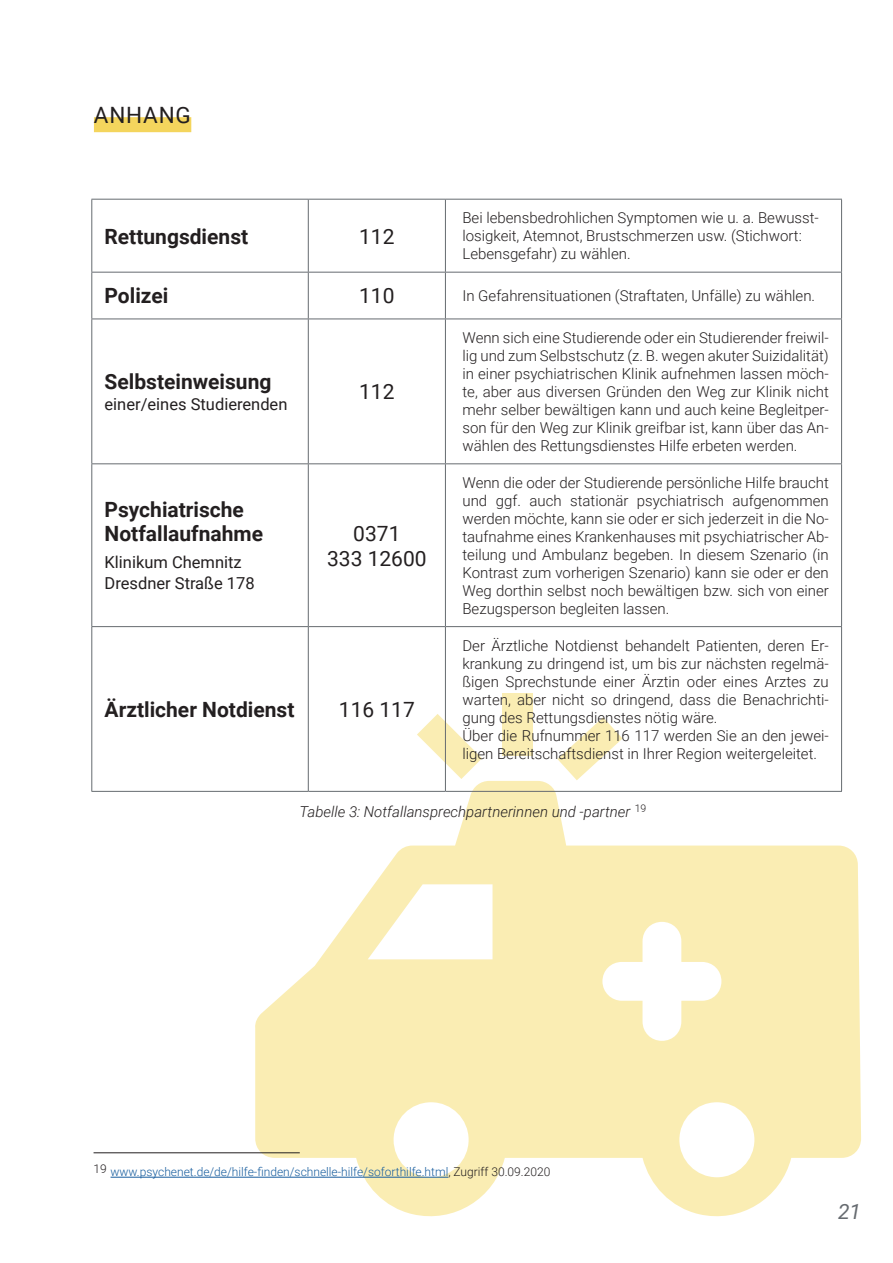
<style>
.page{position:relative;width:893px;height:1263px;background:#fff}
.page>*{position:absolute;margin:0;border:0;box-sizing:border-box;transform-origin:0 0}
.Überschrift{font:22.5px "Roboto";letter-spacing:.035em;color:#231f20}
.t1{font:700 21px "Roboto";color:#231f20}
.t2{font:21px "Roboto";color:#231f20}
.H1_-_Struktur{font:italic 21px "Roboto";color:#666b70}
.t3{font:16.5px "Roboto";color:#231f20}
.t4{font:300 15px/18px "Roboto";color:#231f20;text-align:justify}
.t5{font:italic 300 15px "Roboto";color:#231f20}
.t6{font:300 12px "Roboto";color:#175d9e}
.t7{font:300 12px "Roboto";color:#231f20}
.t8{font:300 10.5px "Roboto";color:#231f20}
.s1{color:#231f20}
</style>
<div class="page">
<svg style="left:255px;top:781px;width:606px;height:436px;fill:#faedb3"></svg>
<div style="left:502px;top:693px;width:30px;height:63px;background:#faedb3"></div>
<svg style="left:417px;top:714px;width:65px;height:65px"></svg>
<svg style="left:557px;top:717px;width:65px;height:63px"></svg>
<div style="left:94px;top:117px;width:97px;height:15px;background:#f4d55d"></div>
<hr style="left:91px;top:199px;width:217px;height:1px;background:#666b70">
<hr style="left:91px;top:200px;width:1px;height:72px;background:#666b70">
<hr style="left:308px;top:199px;width:137px;height:1px;background:#666b70">
<hr style="left:308px;top:200px;width:1px;height:72px;background:#666b70">
<hr style="left:445px;top:199px;width:397px;height:1px;background:#666b70">
<hr style="left:445px;top:200px;width:1px;height:72px;background:#666b70">
<hr style="left:841px;top:200px;width:1px;height:72px;background:#666b70">
<hr style="left:91px;top:272px;width:217px;height:1px;background:#666b70">
<hr style="left:91px;top:273px;width:1px;height:46px;background:#666b70">
<hr style="left:308px;top:272px;width:137px;height:1px;background:#666b70">
<hr style="left:308px;top:273px;width:1px;height:46px;background:#666b70">
<hr style="left:445px;top:272px;width:397px;height:1px;background:#666b70">
<hr style="left:445px;top:273px;width:1px;height:46px;background:#666b70">
<hr style="left:841px;top:273px;width:1px;height:46px;background:#666b70">
<hr style="left:91px;top:319px;width:217px;height:1px;background:#666b70">
<hr style="left:91px;top:319px;width:1px;height:144px;background:#666b70">
<hr style="left:308px;top:319px;width:137px;height:1px;background:#666b70">
<hr style="left:308px;top:319px;width:1px;height:144px;background:#666b70">
<hr style="left:445px;top:319px;width:397px;height:1px;background:#666b70">
<hr style="left:445px;top:319px;width:1px;height:144px;background:#666b70">
<hr style="left:841px;top:319px;width:1px;height:144px;background:#666b70">
<hr style="left:91px;top:463px;width:217px;height:1px;background:#666b70">
<hr style="left:91px;top:464px;width:1px;height:162px;background:#666b70">
<hr style="left:308px;top:463px;width:137px;height:1px;background:#666b70">
<hr style="left:308px;top:464px;width:1px;height:162px;background:#666b70">
<hr style="left:445px;top:463px;width:397px;height:1px;background:#666b70">
<hr style="left:445px;top:464px;width:1px;height:162px;background:#666b70">
<hr style="left:841px;top:464px;width:1px;height:162px;background:#666b70">
<hr style="left:91px;top:626px;width:217px;height:1px;background:#666b70">
<hr style="left:91px;top:627px;width:1px;height:164px;background:#666b70">
<hr style="left:308px;top:626px;width:137px;height:1px;background:#666b70">
<hr style="left:308px;top:627px;width:1px;height:164px;background:#666b70">
<hr style="left:445px;top:626px;width:397px;height:1px;background:#666b70">
<hr style="left:445px;top:627px;width:1px;height:164px;background:#666b70">
<hr style="left:841px;top:627px;width:1px;height:164px;background:#666b70">
<hr style="left:91px;top:791px;width:217px;height:1px;background:#666b70">
<hr style="left:308px;top:791px;width:137px;height:1px;background:#666b70">
<hr style="left:445px;top:791px;width:397px;height:1px;background:#666b70">
<hr style="left:111px;top:1177px;width:337px;height:1px;background:#175d9e">
<hr style="left:94px;top:1152px;width:206px;height:1px;background:#231f20">
<p class="Überschrift" style="left:94px;top:99px;width:98px">ANHANG</p>
<p class="t1" style="left:105px;top:221px;width:145px">Rettungsdienst</p>
<p class="t2" style="left:359px;top:221px;width:37px">112</p>
<p class="t4" style="left:462px;top:208px;width:358px;text-align:left">Bei lebensbedrohlichen Symptomen wie u. a. Bewusst&shy;losigkeit, Atemnot, Brustschmerzen usw. (Stichwort:<br>Lebensgefahr) zu wählen.</p>
<p class="t1" style="left:105px;top:281px;width:65px">Polizei</p>
<p class="t2" style="left:359px;top:281px;width:37px">110</p>
<p class="t4" style="left:462px;top:286px;width:354px">In Gefahrensituationen (Straftaten, Unfälle) zu wählen.</p>
<p class="t1" style="left:105px;top:367px;width:168px">Selbsteinweisung</p>
<p class="t3" style="left:105px;top:392px;width:184px">einer/eines Studierenden</p>
<p class="t1" style="left:105px;top:495px;width:141px">Psychiatrische</p>
<p class="t1" style="left:105px;top:519px;width:160px">Notfallaufnahme</p>
<p class="t3" style="left:105px;top:551px;width:139px">Klinikum Chemnitz</p>
<p class="t3" style="left:105px;top:572px;width:152px">Dresdner Straße 178</p>
<p class="t2" style="left:359px;top:377px;width:37px">112</p>
<p class="t2" style="left:353px;top:518px;width:49px">0371</p>
<p class="t2" style="left:327px;top:543px;width:101px">333 12600</p>
<p class="t1" style="left:105px;top:695px;width:191px">Ärztlicher Notdienst</p>
<p class="t2" style="left:339px;top:695px;width:78px">116 117</p>
<p class="t4" style="left:462px;top:328px;width:368px">Wenn sich eine Studierende oder ein Studierender freiwil&shy;lig und zum Selbstschutz (z. B. wegen akuter Suizidalität) in einer psychiatrischen Klinik aufnehmen lassen möch&shy;te, aber aus diversen Gründen den Weg zur Klinik nicht mehr selber bewältigen kann und auch keine Begleitper&shy;son für den Weg zur Klinik greifbar ist, kann über das An&shy;wählen des Rettungsdienstes Hilfe erbeten werden.</p>
<p class="t4" style="left:462px;top:473px;width:368px">Wenn die oder der Studierende persönliche Hilfe braucht und ggf. auch stationär psychiatrisch aufgenommen werden möchte, kann sie oder er sich jederzeit in die No&shy;taufnahme eines Krankenhauses mit psychiatrischer Ab&shy;teilung und Ambulanz begeben. In diesem Szenario (in Kontrast zum vorherigen Szenario) kann sie oder er den Weg dorthin selbst noch bewältigen bzw. sich von einer Bezugsperson begleiten lassen.</p>
<p class="t4" style="left:462px;top:636px;width:368px">Der Ärztliche Notdienst behandelt Patienten, deren Er&shy;krankung zu dringend ist, um bis zur nächsten regelmä&shy;ßigen Sprechstunde einer Ärztin oder eines Arztes zu warten, aber nicht so dringend, dass die Benachrichti&shy;gung des Rettungsdienstes nötig wäre.</p>
<p class="t4" style="left:462px;top:726px;width:368px">Über die Rufnummer 116 117 werden Sie an den jewei&shy;ligen Bereitschaftsdienst in Ihrer Region weitergeleitet.</p>
<p class="t5" style="left:300px;top:801px;width:332px">Tabelle 3: Notfallansprechpartnerinnen und -partner</p>
<p class="t8" style="left:635px;top:800px;width:13px">19</p>
<p class="t7" style="left:94px;top:1160px;width:15px">19</p>
<p class="t6" style="left:111px;top:1163px;width:441px">www.psychenet.de/de/hilfe-finden/schnelle-hilfe/soforthilfe.html<span class="s1">, Zugriff 30.09.2020</span></p>
<p class="H1_-_Struktur" style="left:838px;top:1197px;width:25px">21</p>
</div>
